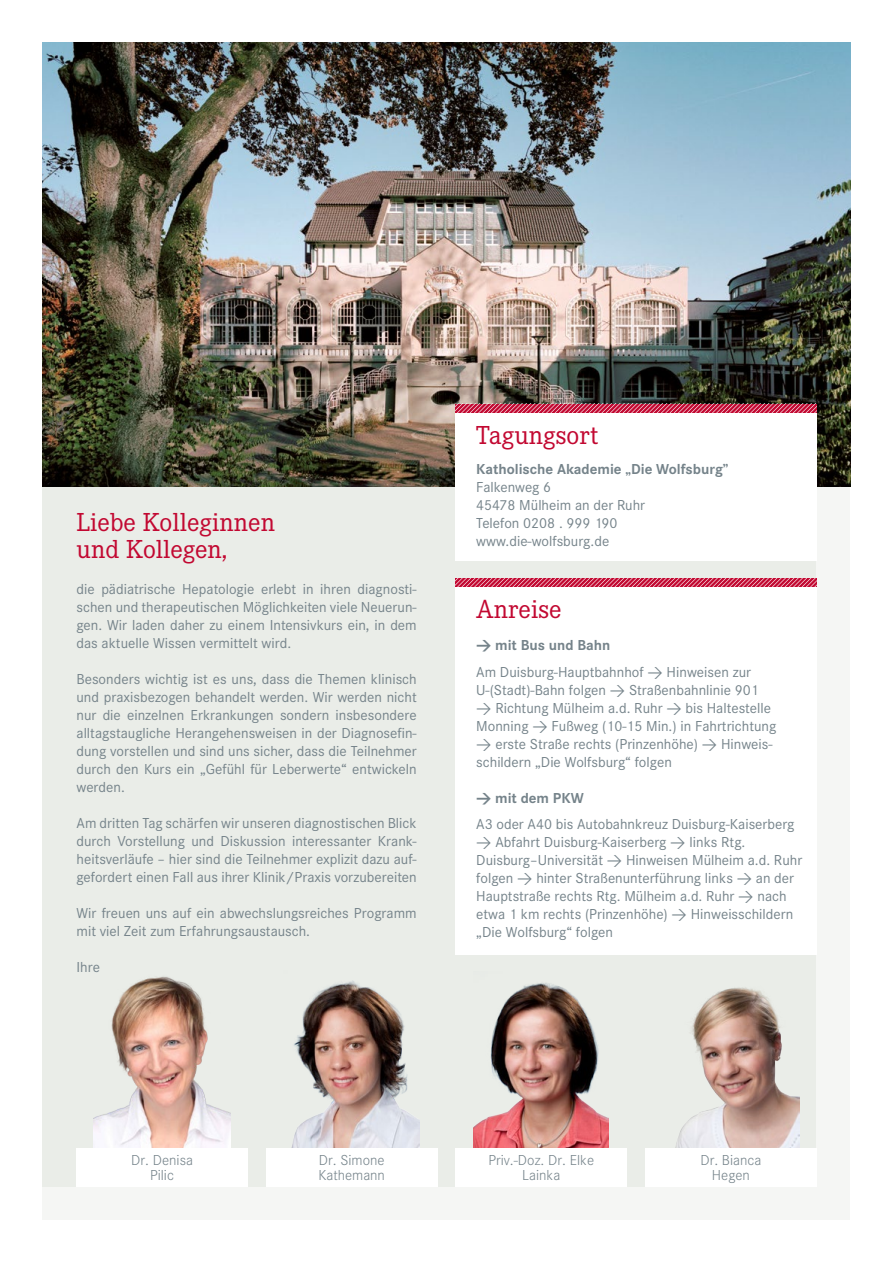
<style>
.page{position:relative;width:893px;height:1263px;background:#fff}
.page>*{position:absolute;margin:0;border:0;box-sizing:border-box;transform-origin:0 0}
.t1{font:27px/27px "Corporate E";color:#c20831}
.t2{font:15px/18px "Corporate S";color:#75838a}
.t3{font:300 15px/15px "Corporate S";color:#75838a;text-align:center}
.t4{font:700 15px "Corporate S";color:#75838a}
.s1{font-family:"DIN";font-weight:700}
.s2{font-weight:700}
.s3{font-family:"DIN"}
</style>
<div class="page">
<div style="left:43px;top:43px;width:807px;height:1177px;background:#f5f6f4"></div>
<div style="left:43px;top:130px;width:773px;height:1056px;background:#eaede8"></div>
<img style="left:43px;top:43px;width:807px;height:444px">
<div style="left:455px;top:412px;width:361px;height:149px;background:#fff"></div>
<svg style="left:455px;top:404px;width:361px;height:8px;background:#cd3859"></svg>
<div style="left:455px;top:587px;width:361px;height:367px;background:#fff"></div>
<svg style="left:455px;top:578px;width:361px;height:9px;background:#cd3859"></svg>
<img style="left:94px;top:976px;width:136px;height:172px">
<img style="left:291px;top:980px;width:129px;height:168px">
<img style="left:675px;top:987px;width:124px;height:161px">
<img style="left:474px;top:983px;width:135px;height:165px">
<div style="left:77px;top:1148px;width:171px;height:38px;background:#fff"></div>
<div style="left:266px;top:1148px;width:171px;height:38px;background:#fff"></div>
<div style="left:645px;top:1148px;width:171px;height:38px;background:#fff"></div>
<div style="left:456px;top:1148px;width:171px;height:38px;background:#fff"></div>
<h1 class="t1" style="left:77px;top:509px;width:200px">Liebe Kolleginnen und Kollegen,</h1>
<p class="t2" style="left:77px;top:580px;width:342px;text-align:justify">die pädiatrische Hepatologie erlebt in ihren diagnosti&shy;schen und therapeutischen Möglichkeiten viele Neuerun&shy;gen. Wir laden daher zu einem Intensivkurs ein, in dem das aktuelle Wissen vermittelt wird.</p>
<p class="t2" style="left:77px;top:670px;width:342px;text-align:justify">Besonders wichtig ist es uns, dass die Themen klinisch und praxisbezogen behandelt werden. Wir werden nicht nur die einzelnen Erkrankungen sondern insbesondere alltagstaugliche Herangehensweisen in der Diagnosefin&shy;dung vorstellen und sind uns sicher, dass die Teilnehmer durch den Kurs ein „Gefühl für Leberwerte“ entwickeln werden.</p>
<p class="t2" style="left:77px;top:814px;width:342px;text-align:justify">Am dritten Tag schärfen wir unseren diagnostischen Blick durch Vorstellung und Diskussion interessanter Krank&shy;heitsverläufe – hier sind die Teilnehmer explizit dazu auf&shy;gefordert einen Fall aus ihrer Klinik/Praxis vorzubereiten</p>
<p class="t2" style="left:77px;top:904px;width:342px">Wir freuen uns auf ein abwechslungsreiches Programm mit viel Zeit zum Erfahrungsaustausch.</p>
<p class="t2" style="left:77px;top:958px;width:25px">Ihre</p>
<h1 class="t1" style="left:476px;top:422px;width:124px">Tagungsort</h1>
<p class="t4" style="left:476px;top:461px;width:254px">Katholische Akademie „Die Wolfsburg”</p>
<p class="t2" style="left:476px;top:478px;width:170px">Falkenweg 6<br>45478 Mülheim an der Ruhr<br>Telefon 0208 . 999 190 www.die-wolfsburg.de</p>
<h1 class="t1" style="left:476px;top:596px;width:87px">Anreise</h1>
<p class="t2" style="left:476px;top:632px;width:276px;line-height:26.5px"><span class="s1">&gt;</span> <span class="s2">mit Bus und Bahn<br></span>Am Duisburg-Hauptbahnhof <span class="s3">&gt;</span> Hinweisen zur</p>
<p class="t2" style="left:476px;top:681px;width:302px">U-(Stadt)-Bahn folgen <span class="s3">&gt;</span> Straßenbahnlinie 901 <span class="s3">&gt;</span> Richtung Mülheim a.d. Ruhr <span class="s3">&gt;</span> bis Haltestelle Monning <span class="s3">&gt;</span> Fußweg (10-15 Min.) in Fahrtrichtung <span class="s3">&gt;</span> erste Straße rechts (Prinzenhöhe) <span class="s3">&gt;</span> Hinweis&shy;schildern „Die Wolfsburg“ folgen</p>
<p class="t2" style="left:476px;top:785px;width:320px;line-height:26.5px"><span class="s1">&gt;</span> <span class="s2">mit dem PKW<br></span>A3 oder A40 bis Autobahnkreuz Duisburg-Kaiserberg</p>
<p class="t2" style="left:476px;top:833px;width:327px"><span class="s3">&gt;</span> Abfahrt Duisburg-Kaiserberg <span class="s3">&gt;</span> links Rtg.<br>Duisburg–Universität <span class="s3">&gt;</span> Hinweisen Mülheim a.d. Ruhr folgen <span class="s3">&gt;</span> hinter Straßenunterführung links <span class="s3">&gt;</span> an der Hauptstraße rechts Rtg. Mülheim a.d. Ruhr <span class="s3">&gt;</span> nach etwa 1 km rechts (Prinzenhöhe) <span class="s3">&gt;</span> Hinweisschildern „Die Wolfsburg“ folgen</p>
<p class="t3" style="left:131px;top:1153px;width:63px">Dr. Denisa<br>Pilic</p>
<p class="t3" style="left:318px;top:1153px;width:68px;text-align:left">Dr. Simone<br>Kathemann</p>
<p class="t3" style="left:700px;top:1153px;width:62px">Dr. Bianca<br>Hegen</p>
<p class="t3" style="left:488px;top:1153px;width:107px">Priv.-Doz. Dr. Elke<br>Lainka</p>
</div>
